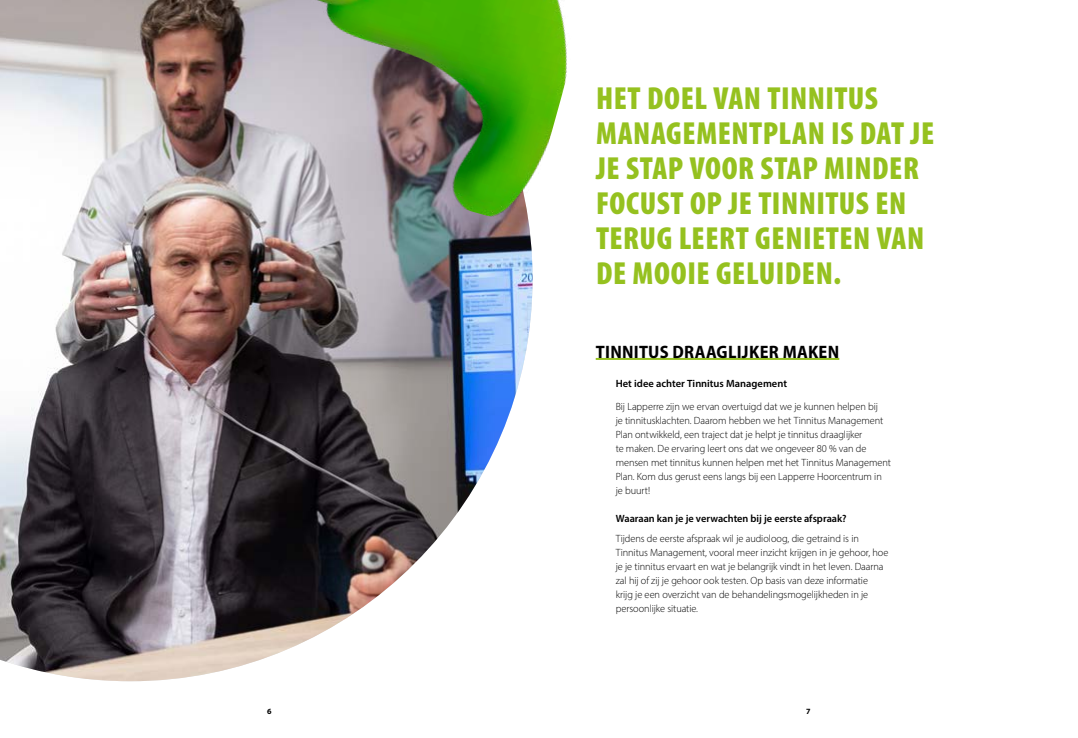
<style>
.page{position:relative;width:1078px;height:738px;background:#fff}
.page>*{position:absolute;margin:0;border:0;box-sizing:border-box;transform-origin:0 0}
.t1{font:900 condensed 32px/35px "Myriad Pro";letter-spacing:.015em;color:#95c11f}
.t2{font:700 semi-condensed 18px "Myriad Pro";letter-spacing:.015em;color:#000}
.t3{font:300 10.5px/14px "Myriad Pro";letter-spacing:-.005em;color:#000}
.t4{font:600 10.5px "Myriad Pro";color:#000}
.t5{font:700 8px "Myriad Pro";color:#000}
</style>
<div class="page">
<img style="left:0;top:0;width:532px;height:680px">
<img style="left:239px;top:0;width:328px;height:226px">
<hr style="left:595px;top:357px;width:244px;height:2px;background:#95c11f">
<h1 class="t1" style="left:596px;top:80px;width:340px">HET DOEL VAN TINNITUS<br>MANAGEMENTPLAN IS DAT JE<br>JE STAP VOOR STAP MINDER<br>FOCUST OP JE TINNITUS EN<br>TERUG LEERT GENIETEN VAN<br>DE MOOIE GELUIDEN.</h1>
<h2 class="t2" style="left:595px;top:340px;width:245px">TINNITUS DRAAGLIJKER MAKEN</h2>
<p class="t4" style="left:615px;top:377px;width:173px">Het idee achter Tinnitus Management</p>
<p class="t3" style="left:615px;top:399px;width:276px">Bij Lapperre zijn we ervan overtuigd dat we je kunnen helpen bij<br>je tinnitusklachten. Daarom hebben we het Tinnitus Management Plan ontwikkeld, een traject dat je helpt je tinnitus draaglijker<br>te maken. De ervaring leert ons dat we ongeveer 80 % van de mensen met tinnitus kunnen helpen met het Tinnitus Management Plan. Kom dus gerust eens langs bij een Lapperre Hoorcentrum in je buurt!</p>
<p class="t4" style="left:615px;top:511px;width:232px">Waaraan kan je je verwachten bij je eerste afspraak?</p>
<p class="t3" style="left:615px;top:531px;width:274px">Tijdens de eerste afspraak wil je audioloog, die getraind is in Tinnitus Management, vooral meer inzicht krijgen in je gehoor, hoe je je tinnitus ervaart en wat je belangrijk vindt in het leven. Daarna zal hij of zij je gehoor ook testen. Op basis van deze informatie<br>krijg je een overzicht van de behandelingsmogelijkheden in je persoonlijke situatie.</p>
<p class="t5" style="left:267px;top:706px;width:6px">6</p>
<p class="t5" style="left:806px;top:706px;width:6px">7</p>
</div>
